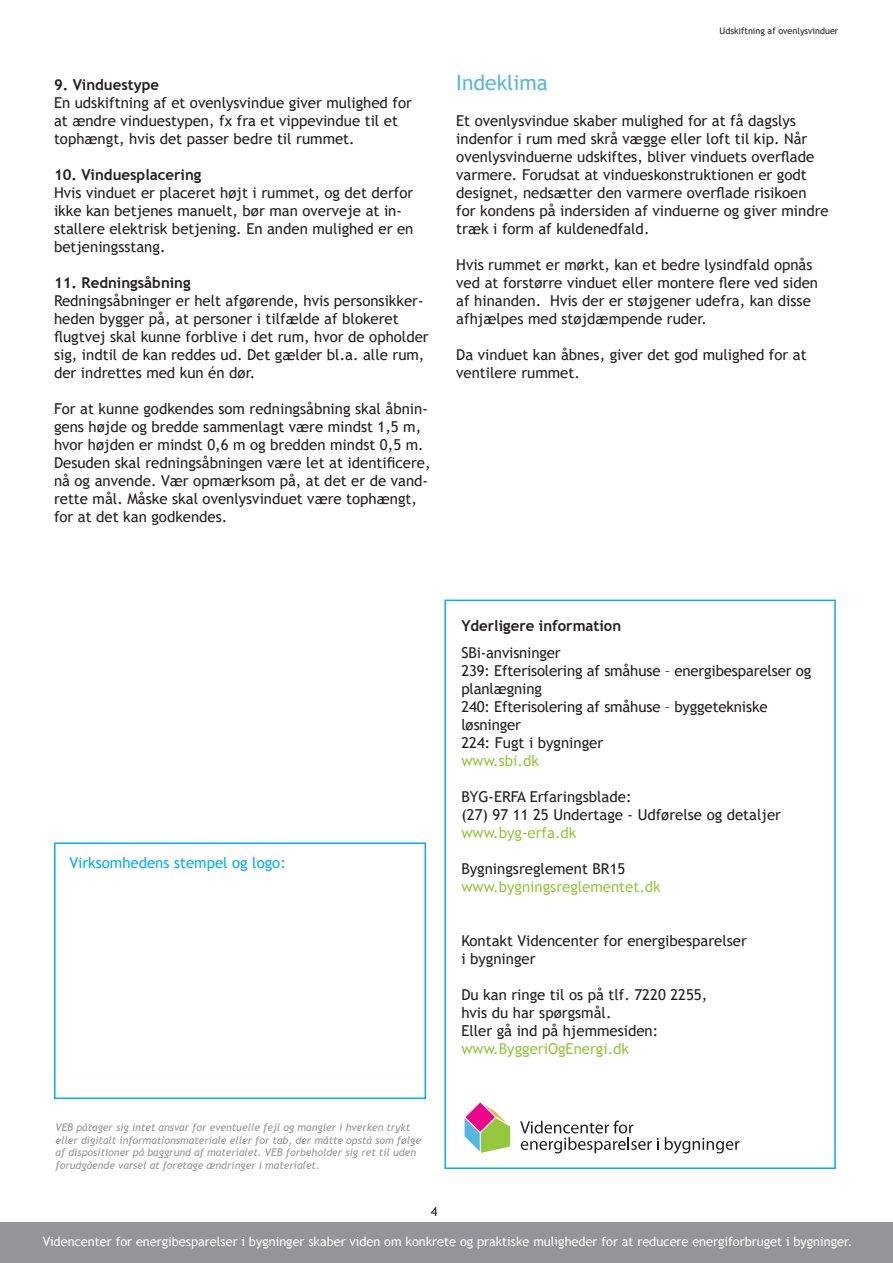
<style>
.page{position:relative;width:893px;height:1263px;background:#fff}
.page>*{position:absolute;margin:0;border:0;box-sizing:border-box;transform-origin:0 0}
.t1{font:21px "Trebuchet MS";color:#54b7df}
.t2{font:15px/18px "Trebuchet MS";color:#231f20}
.t3{font:15px "Trebuchet MS";color:#94c83c}
.t4{font:700 15px "Trebuchet MS";color:#231f20}
.t5{font:15px "Trebuchet MS";color:#00aeef}
.t6{font:12.75px "Trebuchet MS";color:#fff}
.t7{font:12.75px "Trebuchet MS";color:#231f20}
.t8{font:italic 10.5px/12.6px "Trebuchet MS";color:#939598}
.t9{font:9px "Trebuchet MS";color:#231f20}
</style>
<div class="page">
<div style="left:0;top:1222px;width:893px;height:41px;background:#939598"></div>
<svg style="left:665px;top:1137px;width:74px;height:17px"></svg>
<svg style="left:520px;top:1120px;width:139px;height:33px"></svg>
<svg style="left:465px;top:1102px;width:45px;height:51px"></svg>
<div style="left:444px;top:600px;width:392px;height:569px;border:2px solid #00aeef"></div>
<div style="left:54px;top:842px;width:372px;height:257px;border:2px solid #00aeef"></div>
<p class="t4" style="left:54px;top:75px;width:107px">9. Vinduestype</p>
<p class="t2" style="left:54px;top:94px;width:359px">En udskiftning af et ovenlysvindue giver mulighed for at ændre vinduestypen, fx fra et vippevindue til et tophængt, hvis det passer bedre til rummet.</p>
<p class="t4" style="left:54px;top:165px;width:149px">10. Vinduesplacering</p>
<p class="t2" style="left:54px;top:184px;width:361px">Hvis vinduet er placeret højt i rummet, og det derfor ikke kan betjenes manuelt, bør man overveje at in&shy;stallere elektrisk betjening. En anden mulighed er en betjeningsstang.</p>
<p class="t4" style="left:54px;top:273px;width:138px">11. Redningsåbning</p>
<p class="t2" style="left:54px;top:292px;width:376px">Redningsåbninger er helt afgørende, hvis personsikker&shy;heden bygger på, at personer i tilfælde af blokeret flugtvej skal kunne forblive i det rum, hvor de opholder sig, indtil de kan reddes ud. Det gælder bl.a. alle rum, der indrettes med kun én dør.</p>
<p class="t2" style="left:54px;top:400px;width:378px">For at kunne godkendes som redningsåbning skal åbnin&shy;gens højde og bredde sammenlagt være mindst 1,5 m, hvor højden er mindst 0,6 m og bredden mindst 0,5 m.<br>Desuden skal redningsåbningen være let at identificere, nå og anvende. Vær opmærksom på, at det er de vand&shy;rette mål. Måske skal ovenlysvinduet være tophængt, for at det kan godkendes.</p>
<p class="t9" style="left:719px;top:25px;width:120px">Udskiftning af ovenlysvinduer</p>
<h1 class="t1" style="left:456px;top:69px;width:93px">Indeklima</h1>
<p class="t2" style="left:456px;top:112px;width:374px">Et ovenlysvindue skaber mulighed for at få dagslys indenfor i rum med skrå vægge eller loft til kip. Når ovenlysvinduerne udskiftes, bliver vinduets overflade varmere. Forudsat at vindueskonstruktionen er godt designet, nedsætter den varmere overflade risikoen for kondens på indersiden af vinduerne og giver mindre træk i form af kuldenedfald.</p>
<p class="t2" style="left:456px;top:256px;width:363px">Hvis rummet er mørkt, kan et bedre lysindfald opnås ved at forstørre vinduet eller montere flere ved siden af hinanden. Hvis der er støjgener udefra, kan disse afhjælpes med støjdæmpende ruder.</p>
<p class="t2" style="left:456px;top:346px;width:352px">Da vinduet kan åbnes, giver det god mulighed for at ventilere rummet.</p>
<p class="t5" style="left:70px;top:853px;width:218px">Virksomhedens stempel og logo:</p>
<p class="t4" style="left:461px;top:617px;width:161px">Yderligere information</p>
<p class="t2" style="left:461px;top:644px;width:351px">SBi-anvisninger<br>239: Efterisolering af småhuse – energibesparelser og planlægning<br>240: Efterisolering af småhuse – byggetekniske løsninger<br>224: Fugt i bygninger</p>
<p class="t3" style="left:461px;top:751px;width:79px">www.sbi.dk</p>
<p class="t2" style="left:461px;top:788px;width:321px">BYG-ERFA Erfaringsblade:<br>(27) 97 11 25 Undertage - Udførelse og detaljer</p>
<p class="t3" style="left:461px;top:823px;width:117px">www.byg-erfa.dk</p>
<p class="t2" style="left:461px;top:860px;width:166px">Bygningsreglement BR15</p>
<p class="t3" style="left:461px;top:877px;width:201px">www.bygningsreglementet.dk</p>
<p class="t2" style="left:461px;top:932px;width:287px">Kontakt Videncenter for energibesparelser i bygninger</p>
<p class="t2" style="left:461px;top:986px;width:247px">Du kan ringe til os på tlf. 7220 2255, hvis du har spørgsmål.<br>Eller gå ind på hjemmesiden:</p>
<p class="t3" style="left:461px;top:1039px;width:169px">www.ByggeriOgEnergi.dk</p>
<p class="t8" style="left:56px;top:1121px;width:367px">VEB påtager sig intet ansvar for eventuelle fejl og mangler i hverken trykt eller digitalt informationsmateriale eller for tab, der måtte opstå som følge af dispositioner på baggrund af materialet. VEB forbeholder sig ret til uden forudgående varsel at foretage ændringer i materialet.</p>
<p class="t7" style="left:431px;top:1203px;width:8px">4</p>
<p class="t6" style="left:43px;top:1233px;width:811px">Videncenter for energibesparelser i bygninger skaber viden om konkrete og praktiske muligheder for at reducere energiforbruget i bygninger.</p>
</div>
